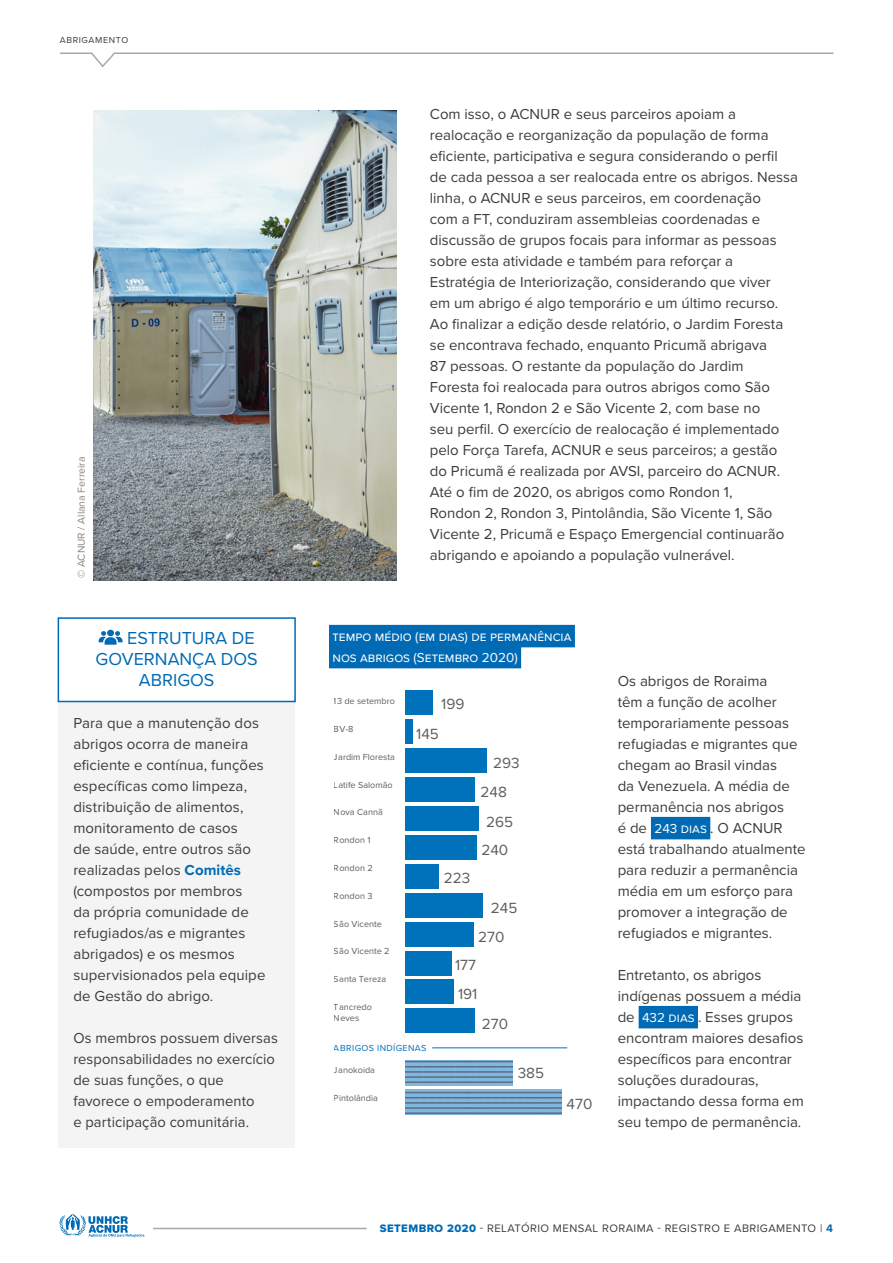
<style>
.page{position:relative;width:893px;height:1263px;background:#fff}
.page>*{position:absolute;margin:0;border:0;box-sizing:border-box;transform-origin:0 0}
.t1{font:18px "Proxima Nova";color:#006ab4}
.t2{font:15.3px/29px "Proxima Nova";color:#605e5c}
.t3{font:15px/21px "Proxima Nova";color:#3c3c3b}
.t4{font:13.5px/21px "Proxima Nova";color:#fff}
.t5{font:11.25px "Proxima Nova";letter-spacing:.04em;color:#3c3c3b}
.t6{font:10.5px "Proxima Nova";color:#878787}
.t7{font:9px/10.9px "Proxima Nova";color:#605e5c}
.t8{font:9px "Proxima Nova";letter-spacing:.04em;color:#0072bc}
.t9{font:9px "Proxima Nova";color:#3c3c3b}
.s1{font-weight:700;color:#006ab4}
.s2{font-size:13.5px;color:#fff}
.s3{font-family:"Proxima Nova Extrabld";color:#006ab4}
</style>
<div class="page">
<hr style="left:153px;top:1228px;width:214px;height:1px;background:#a8a8a7">
<svg style="left:59px;top:1214px;width:85px;height:23px"></svg>
<svg style="left:59px;top:52px;width:775px;height:16px"></svg>
<div style="left:651px;top:817px;width:59px;height:22px;background:#006ab4"></div>
<div style="left:639px;top:1006px;width:59px;height:22px;background:#006ab4"></div>
<div style="left:329px;top:625px;width:246px;height:22px;background:#006ab4"></div>
<div style="left:329px;top:646px;width:192px;height:22px;background:#006ab4"></div>
<div style="left:58px;top:680px;width:237px;height:468px;background:#f4f4f4"></div>
<div style="left:58px;top:618px;width:237px;height:83px;background:#fff"></div>
<div style="left:107px;top:630px;width:7px;height:6px;background:#006ab4;border-radius:50%"></div>
<svg style="left:99px;top:631px;width:24px;height:14px"></svg>
<div style="left:58px;top:617px;width:238px;height:85px;border:2px solid #006ab4"></div>
<hr style="left:432px;top:1047px;width:135px;height:1px;background:#0072bc">
<div style="left:405px;top:690px;width:27px;height:25px;background:#0072bc"></div>
<div style="left:405px;top:719px;width:7px;height:25px;background:#0072bc"></div>
<div style="left:405px;top:748px;width:81px;height:25px;background:#0072bc"></div>
<div style="left:405px;top:777px;width:70px;height:25px;background:#0072bc"></div>
<div style="left:405px;top:806px;width:74px;height:25px;background:#0072bc"></div>
<div style="left:405px;top:835px;width:71px;height:25px;background:#0072bc"></div>
<div style="left:405px;top:864px;width:34px;height:25px;background:#0072bc"></div>
<div style="left:405px;top:893px;width:78px;height:25px;background:#0072bc"></div>
<div style="left:405px;top:922px;width:68px;height:24px;background:#0072bc"></div>
<div style="left:405px;top:950px;width:46px;height:25px;background:#0072bc"></div>
<div style="left:405px;top:979px;width:49px;height:25px;background:#0072bc"></div>
<div style="left:405px;top:1008px;width:70px;height:25px;background:#0072bc"></div>
<svg style="left:405px;top:1060px;width:108px;height:25px;background:#74a0c3"></svg>
<svg style="left:405px;top:1089px;width:156px;height:25px;background:#74a0c2"></svg>
<img style="left:93px;top:111px;width:303px;height:470px">
<p class="t9" style="left:60px;top:33px;width:14px">Abrigamento</p>
<p class="t6" style="left:73px;top:578px;width:123px;rotate:-90deg">© ACNUR / Allana Ferreira</p>
<p class="t1" style="left:127px;top:624px;width:129px">ESTRUTURA DE</p>
<p class="t1" style="left:96px;top:645px;width:164px">GOVERNANÇA DOS</p>
<p class="t1" style="left:139px;top:666px;width:77px">ABRIGOS</p>
<p class="t3" style="left:73px;top:711px;width:194px">Para que a manutenção dos abrigos ocorra de maneira eficiente e contínua, funções específicas como limpeza, distribuição de alimentos, monitoramento de casos<br>de saúde, entre outros são realizadas pelos <span class="s1">Comitês </span>(compostos por membros<br>da própria comunidade de refugiados/as e migrantes abrigados) e os mesmos supervisionados pela equipe de Gestão do abrigo.</p>
<p class="t3" style="left:73px;top:1026px;width:206px">Os membros possuem diversas responsabilidades no exercício de suas funções, o que favorece o empoderamento<br>e participação comunitária.</p>
<p class="t3" style="left:430px;top:102px;width:370px">Com isso, o ACNUR e seus parceiros apoiam a realocação e reorganização da população de forma eficiente, participativa e segura considerando o perfil de cada pessoa a ser realocada entre os abrigos. Nessa linha, o ACNUR e seus parceiros, em coordenação<br>com a FT, conduziram assembleias coordenadas e discussão de grupos focais para informar as pessoas sobre esta atividade e também para reforçar a Estratégia de Interiorização, considerando que viver<br>em um abrigo é algo temporário e um último recurso.<br>Ao finalizar a edição desde relatório, o Jardim Foresta se encontrava fechado, enquanto Pricumã abrigava<br>87 pessoas. O restante da população do Jardim<br>Foresta foi realocada para outros abrigos como São Vicente 1, Rondon 2 e São Vicente 2, com base no<br>seu perfil. O exercício de realocação é implementado pelo Força Tarefa, ACNUR e seus parceiros; a gestão do Pricumã é realizada por AVSI, parceiro do ACNUR.<br>Até o fim de 2020, os abrigos como Rondon 1,<br>Rondon 2, Rondon 3, Pintolândia, São Vicente 1, São Vicente 2, Pricumã e Espaço Emergencial continuarão abrigando e apoiando a população vulnerável.</p>
<p class="t4" style="left:332px;top:625px;width:240px">tempo médio (em dias) de permanência nos abrigos (Setembro 2020)</p>
<p class="t7" style="left:334px;top:695px;width:62px">13 de setembro</p>
<p class="t7" style="left:334px;top:723px;width:21px">BV-8</p>
<p class="t7" style="left:334px;top:751px;width:62px">Jardim Floresta</p>
<p class="t7" style="left:334px;top:779px;width:60px">Latife Salomão</p>
<p class="t7" style="left:334px;top:806px;width:50px">Nova Cannã</p>
<p class="t7" style="left:334px;top:834px;width:38px">Rondon 1</p>
<p class="t7" style="left:334px;top:862px;width:40px">Rondon 2</p>
<p class="t7" style="left:334px;top:890px;width:40px">Rondon 3</p>
<p class="t7" style="left:334px;top:918px;width:49px">São Vicente</p>
<p class="t7" style="left:334px;top:945px;width:57px">São Vicente 2</p>
<p class="t7" style="left:334px;top:973px;width:54px">Santa Tereza</p>
<p class="t7" style="left:334px;top:1001px;width:39px">Tancredo<br>Neves</p>
<p class="t2" style="left:441px;top:689px;width:25px">199</p>
<p class="t2" style="left:416px;top:719px;width:24px">145</p>
<p class="t2" style="left:444px;top:863px;width:28px">223</p>
<p class="t2" style="left:493px;top:748px;width:28px">293</p>
<p class="t2" style="left:481px;top:776px;width:28px">248</p>
<p class="t2" style="left:486px;top:806px;width:28px">265</p>
<p class="t2" style="left:481px;top:834px;width:28px">240</p>
<p class="t2" style="left:478px;top:892px;width:41px;text-indent:13px">245<br>270</p>
<p class="t2" style="left:455px;top:949px;width:24px;line-height:29.7px">177<br>191</p>
<p class="t2" style="left:482px;top:1009px;width:28px">270</p>
<p class="t8" style="left:334px;top:1042px;width:94px">ABRIGOS INDÍGENAS</p>
<p class="t7" style="left:334px;top:1064px;width:43px">Janokoida</p>
<p class="t7" style="left:334px;top:1092px;width:46px">Pintolândia</p>
<p class="t2" style="left:518px;top:1058px;width:28px">385</p>
<p class="t2" style="left:567px;top:1089px;width:27px">470</p>
<p class="t3" style="left:618px;top:669px;width:189px">Os abrigos de Roraima<br>têm a função de acolher temporariamente pessoas refugiadas e migrantes que chegam ao Brasil vindas<br>da Venezuela. A média de permanência nos abrigos<br>é de <span class="s2">243 dias</span> . O ACNUR está trabalhando atualmente para reduzir a permanência média em um esforço para promover a integração de refugiados e migrantes.</p>
<p class="t3" style="left:618px;top:963px;width:188px">Entretanto, os abrigos indígenas possuem a média de <span class="s2">432 dias</span> . Esses grupos encontram maiores desafios específicos para encontrar soluções duradouras, impactando dessa forma em seu tempo de permanência.</p>
<p class="t5" style="left:380px;top:1219px;width:455px"><span class="s3">SETEMBRO 2020</span> - RELATÓRIO MENSAL RORAIMA - REGISTRO E ABRIGAMENTO | <span class="s1">4</span></p>
</div>
